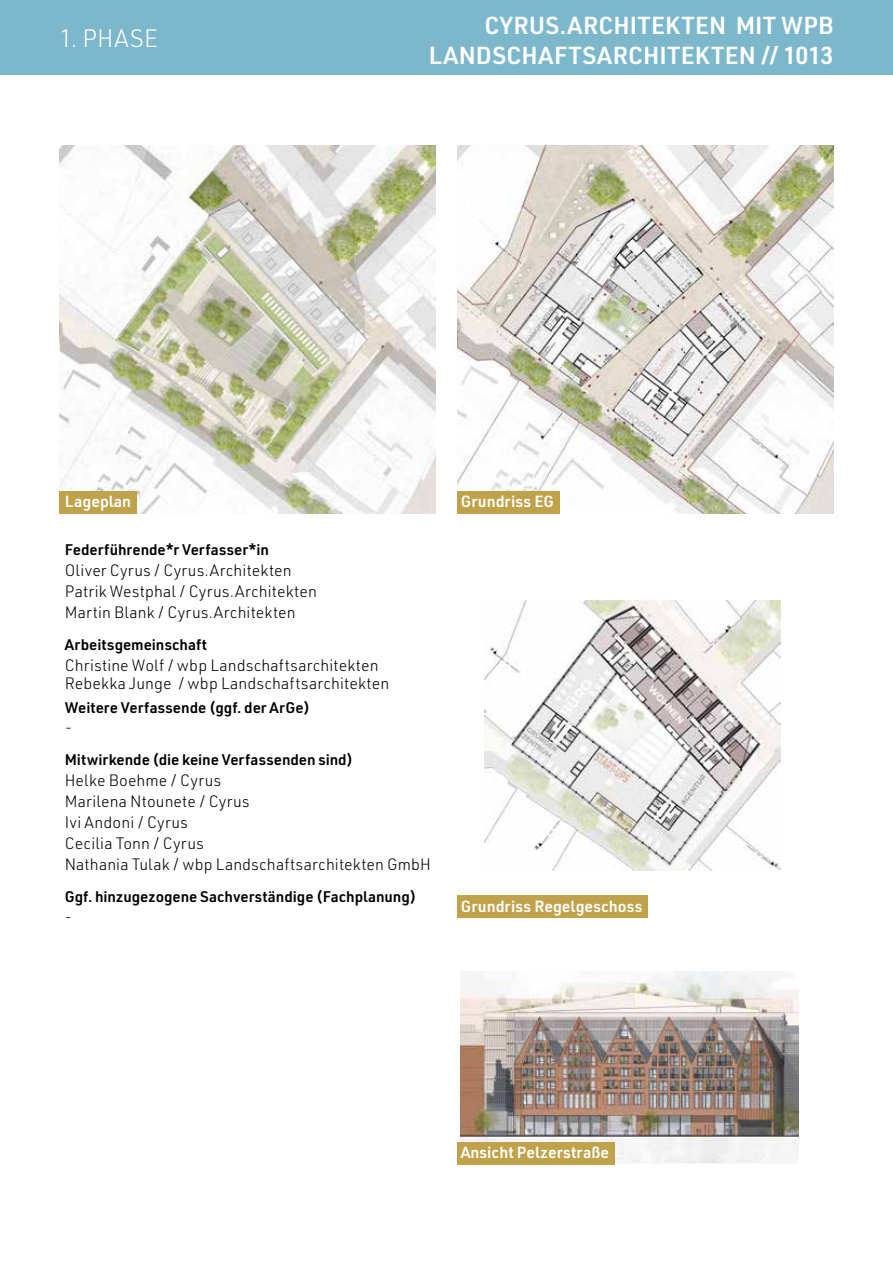
<style>
.page{position:relative;width:893px;height:1263px;background:#fff}
.page>*{position:absolute;margin:0;border:0;box-sizing:border-box;transform-origin:0 0}
.t1{font:600 24px/30px "URWDIN";letter-spacing:.015em;color:#fff;text-align:right}
.t2{font:300 24px "URWDIN";letter-spacing:.025em;color:#fff}
.t3{font:300 15.75px/21px "URWDIN";letter-spacing:.01em;color:#000}
.t4{font:600 15.75px "URWDIN";color:#fff}
.t5{font:600 15px "URWDIN";color:#000}
.t6{font:300 15px "URWDIN";color:#000}
</style>
<div class="page">
<img style="left:461px;top:971px;width:337px;height:191px">
<img style="left:60px;top:146px;width:376px;height:367px">
<img style="left:457px;top:146px;width:376px;height:367px">
<img style="left:485px;top:600px;width:296px;height:270px">
<div style="left:60px;top:491px;width:77px;height:22px;background:#bfa24a"></div>
<div style="left:0;top:0;width:893px;height:74px;background:#7cb7cb"></div>
<div style="left:457px;top:895px;width:191px;height:22px;background:#bfa24a"></div>
<div style="left:457px;top:1142px;width:157px;height:22px;background:#bfa24a"></div>
<div style="left:457px;top:491px;width:102px;height:22px;background:#bfa24a"></div>
<h1 class="t2" style="left:60px;top:22px;width:100px">1. PHASE</h1>
<p class="t4" style="left:65px;top:491px;width:68px">Lageplan</p>
<h1 class="t1" style="left:429px;top:10px;width:406px">CYRUS.ARCHITEKTEN MIT WPB<br>LANDSCHAFTSARCHITEKTEN // 1013</h1>
<p class="t4" style="left:461px;top:491px;width:94px">Grundriss EG</p>
<p class="t5" style="left:65px;top:540px;width:206px">Federführende*r Verfasser*in</p>
<p class="t3" style="left:65px;top:560px;width:254px">Oliver Cyrus / Cyrus.Architekten<br>Patrik Westphal / Cyrus.Architekten<br>Martin Blank / Cyrus.Architekten</p>
<p class="t5" style="left:65px;top:634px;width:144px">Arbeitsgemeinschaft</p>
<p class="t3" style="left:65px;top:656px;width:326px;line-height:18px">Christine Wolf / wbp Landschaftsarchitekten<br>Rebekka Junge / wbp Landschaftsarchitekten</p>
<p class="t5" style="left:65px;top:697px;width:247px">Weitere Verfassende (ggf. der ArGe)</p>
<p class="t3" style="left:65px;top:717px;width:9px">-</p>
<p class="t5" style="left:65px;top:750px;width:290px">Mitwirkende (die keine Verfassenden sind)</p>
<p class="t3" style="left:65px;top:770px;width:368px">Helke Boehme / Cyrus<br>Marilena Ntounete / Cyrus<br>Ivi Andoni / Cyrus<br>Cecilia Tonn / Cyrus<br>Nathania Tulak / wbp Landschaftsarchitekten GmbH</p>
<p class="t5" style="left:65px;top:886px;width:353px">Ggf. hinzugezogene Sachverständige (Fachplanung)</p>
<p class="t6" style="left:65px;top:908px;width:9px">-</p>
<p class="t4" style="left:461px;top:895px;width:183px">Grundriss Regelgeschoss</p>
<p class="t4" style="left:461px;top:1142px;width:150px">Ansicht Pelzerstraße</p>
</div>
